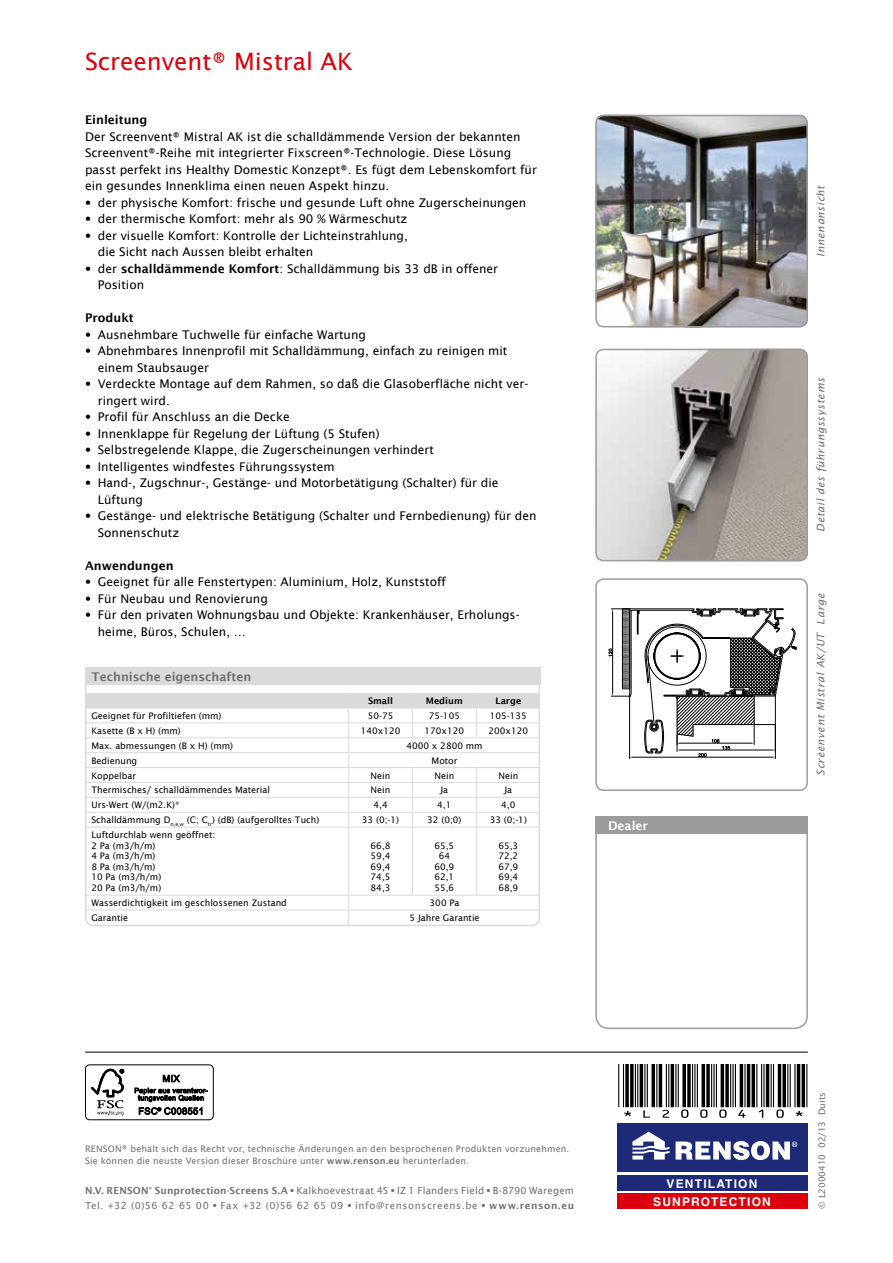
<style>
.page{position:relative;width:893px;height:1263px;background:#fff}
.page>*{position:absolute;margin:0;border:0;box-sizing:border-box;transform-origin:0 0}
.t1{font:24px "Lucida Sans";color:#dc000c}
.t2{font:12px/16.5px "Lucida Sans";color:#000}
.t3{font:600 12px "Lucida Sans";color:#000}
.t4{font:700 12px/18.6px "Helvetica LT Std";letter-spacing:.1em;color:#fff;text-align:center}
.t5{font:600 12px "Lucida Sans";color:#6e6e6e}
.t6{font:600 12px "Lucida Sans";color:#fff}
.t7{font:italic 10.5px "Lucida Sans";letter-spacing:.055em;color:#6e6e6e}
.t8{font:9.75px/15px "Lucida Sans";letter-spacing:.025em;color:#6e6e6e}
.t9{font:9px/10.5px "Lucida Sans";color:#000;text-align:justify}
.t10{font:9px/12px "Lucida Sans";letter-spacing:.02em;color:#6e6e6e}
.t11{font:9px "Lucida Sans";color:#6e6e6e}
.t12{font:600 9px "Lucida Sans";color:#000}
.s1{font-family:"Helvetica Neue LT Std"}
.s2{font-weight:600}
.s3{font-family:"Helvetica LT Std";font-weight:700}
</style>
<div class="page">
<div style="left:617px;top:1123px;width:191px;height:49px;background:#1e2a77"></div>
<svg style="left:632px;top:1132px;width:37px;height:27px"></svg>
<svg style="left:676px;top:1141px;width:121px;height:19px"></svg>
<div style="left:617px;top:1175px;width:191px;height:15px;background:#1e2a77"></div>
<div style="left:617px;top:1193px;width:191px;height:16px;background:#dc000c"></div>
<div style="left:595px;top:816px;width:213px;height:213px;border:2px solid #9c9c9d;border-radius:13px"></div>
<div style="left:595px;top:816px;width:213px;height:17px;background:#9c9c9d"></div>
<img style="left:598px;top:349px;width:210px;height:212px">
<div style="left:595px;top:349px;width:213px;height:212px;border:2px solid #9c9c9d;border-radius:8px"></div>
<img style="left:598px;top:115px;width:210px;height:212px">
<div style="left:595px;top:115px;width:213px;height:212px;border:2px solid #9c9c9d;border-radius:8px"></div>
<hr style="left:85px;top:1052px;width:723px;height:1px;background:#000">
<div style="left:595px;top:578px;width:213px;height:213px;border:2px solid #9c9c9d;border-radius:8px"></div>
<svg style="left:608px;top:608px;width:189px;height:151px"></svg>
<svg style="left:85px;top:693px;width:455px;height:134px"></svg>
<hr style="left:85px;top:827px;width:264px;height:1px;background:#d9dada">
<hr style="left:349px;top:827px;width:63px;height:1px;background:#d9dada">
<hr style="left:348px;top:827px;width:1px;height:68px;background:#d9dada">
<hr style="left:412px;top:827px;width:64px;height:1px;background:#d9dada">
<hr style="left:412px;top:827px;width:1px;height:68px;background:#d9dada">
<hr style="left:476px;top:827px;width:64px;height:1px;background:#d9dada">
<hr style="left:476px;top:827px;width:1px;height:68px;background:#d9dada">
<hr style="left:85px;top:895px;width:264px;height:1px;background:#d9dada">
<hr style="left:349px;top:895px;width:63px;height:1px;background:#d9dada">
<hr style="left:412px;top:895px;width:64px;height:1px;background:#d9dada">
<hr style="left:476px;top:895px;width:64px;height:1px;background:#d9dada">
<hr style="left:85px;top:910px;width:264px;height:1px;background:#d9dada">
<hr style="left:349px;top:910px;width:63px;height:1px;background:#d9dada">
<svg style="left:348px;top:896px;width:1px;height:29px"></svg>
<hr style="left:412px;top:910px;width:64px;height:1px;background:#d9dada">
<hr style="left:476px;top:910px;width:64px;height:1px;background:#d9dada">
<div style="left:85px;top:668px;width:455px;height:17px;background:#d9dada"></div>
<svg style="left:618px;top:1064px;width:189px;height:54px"></svg>
<div style="left:85px;top:1064px;width:129px;height:56px;border:1px solid #000;border-radius:4px"></div>
<svg style="left:91px;top:1069px;width:33px;height:46px"></svg>
<svg style="left:163px;top:1075px;width:17px;height:7px"></svg>
<svg style="left:135px;top:1088px;width:73px;height:26px"></svg>
<h1 class="t1" style="left:85px;top:47px;width:269px">Screenvent® Mistral AK</h1>
<p class="t3" style="left:85px;top:113px;width:64px">Einleitung</p>
<p class="t2" style="left:85px;top:128px;width:453px">Der Screenvent® Mistral AK ist die schalldämmende Version der bekannten Screenvent®-Reihe mit integrierter Fixscreen®-Technologie. Diese Lösung passt perfekt ins Healthy Domestic Konzept®. Es fügt dem Lebenskomfort für ein gesundes Innenklima einen neuen Aspekt hinzu.</p>
<p class="t2" style="left:85px;top:194px;width:443px"><span class="s1">•</span> der physische Komfort: frische und gesunde Luft ohne Zugerscheinungen</p>
<p class="t2" style="left:85px;top:211px;width:324px"><span class="s1">•</span> der thermische Komfort: mehr als 90 % Wärmeschutz</p>
<p class="t2" style="left:98px;top:227px;width:312px;text-indent:-13px"><span class="s1">•</span> der visuelle Komfort: Kontrolle der Lichteinstrahlung, die Sicht nach Aussen bleibt erhalten</p>
<p class="t2" style="left:98px;top:260px;width:402px;text-indent:-13px"><span class="s1">•</span> der <span class="s2">schalldämmende Komfort</span>: Schalldämmung bis 33 dB in offener<br>Position</p>
<p class="t3" style="left:85px;top:311px;width:50px">Produkt</p>
<p class="t2" style="left:85px;top:326px;width:282px"><span class="s1">•</span> Ausnehmbare Tuchwelle für einfache Wartung</p>
<p class="t2" style="left:98px;top:343px;width:411px;text-indent:-13px"><span class="s1">•</span> Abnehmbares Innenprofil mit Schalldämmung, einfach zu reinigen mit einem Staubsauger</p>
<p class="t2" style="left:98px;top:376px;width:432px;text-indent:-13px"><span class="s1">•</span> Verdeckte Montage auf dem Rahmen, so daß die Glasoberfläche nicht ver&shy;ringert wird.</p>
<p class="t2" style="left:85px;top:409px;width:206px"><span class="s1">•</span> Profil für Anschluss an die Decke</p>
<p class="t2" style="left:85px;top:425px;width:296px"><span class="s1">•</span> Innenklappe für Regelung der Lüftung (5 Stufen)</p>
<p class="t2" style="left:85px;top:442px;width:350px"><span class="s1">•</span> Selbstregelende Klappe, die Zugerscheinungen verhindert</p>
<p class="t2" style="left:85px;top:458px;width:251px"><span class="s1">•</span> Intelligentes windfestes Führungssystem</p>
<p class="t2" style="left:98px;top:475px;width:402px;text-indent:-13px"><span class="s1">•</span> Hand-, Zugschnur-, Gestänge- und Motorbetätigung (Schalter) für die<br>Lüftung</p>
<p class="t2" style="left:98px;top:508px;width:440px;text-indent:-13px"><span class="s1">•</span> Gestänge- und elektrische Betätigung (Schalter und Fernbedienung) für den<br>Sonnenschutz</p>
<p class="t3" style="left:85px;top:558px;width:90px">Anwendungen</p>
<p class="t2" style="left:85px;top:574px;width:362px"><span class="s1">•</span> Geeignet für alle Fenstertypen: Aluminium, Holz, Kunststoff</p>
<p class="t2" style="left:85px;top:590px;width:184px"><span class="s1">•</span> Für Neubau und Renovierung</p>
<p class="t2" style="left:98px;top:607px;width:423px;text-indent:-13px"><span class="s1">•</span> Für den privaten Wohnungsbau und Objekte: Krankenhäuser, Erholungs&shy;heime, Büros, Schulen, …</p>
<p class="t5" style="left:91px;top:670px;width:161px">Technische eigenschaften</p>
<p class="t12" style="left:368px;top:695px;width:27px">Small</p>
<p class="t12" style="left:426px;top:695px;width:38px">Medium</p>
<p class="t12" style="left:495px;top:695px;width:27px">Large</p>
<p class="t9" style="left:91px;top:710px;width:132px">Geeignet für Profiltiefen (mm)</p>
<p class="t9" style="left:368px;top:710px;width:27px">50-75</p>
<p class="t9" style="left:429px;top:710px;width:33px">75-105</p>
<p class="t9" style="left:490px;top:710px;width:39px">105-135</p>
<p class="t9" style="left:91px;top:725px;width:91px">Kasette (B x H) (mm)</p>
<p class="t9" style="left:361px;top:725px;width:41px">140x120</p>
<p class="t9" style="left:425px;top:725px;width:41px">170x120</p>
<p class="t9" style="left:488px;top:725px;width:41px">200x120</p>
<p class="t9" style="left:91px;top:740px;width:143px">Max. abmessungen (B x H) (mm)</p>
<p class="t9" style="left:406px;top:740px;width:78px">4000 x 2800 mm</p>
<p class="t9" style="left:91px;top:755px;width:47px">Bedienung</p>
<p class="t9" style="left:432px;top:755px;width:27px">Motor</p>
<p class="t9" style="left:91px;top:770px;width:46px">Koppelbar</p>
<p class="t9" style="left:371px;top:770px;width:21px">Nein</p>
<p class="t9" style="left:434px;top:770px;width:21px">Nein</p>
<p class="t9" style="left:498px;top:770px;width:21px">Nein</p>
<p class="t9" style="left:91px;top:785px;width:180px">Thermisches/ schalldämmendes Material</p>
<p class="t9" style="left:371px;top:785px;width:21px">Nein</p>
<p class="t9" style="left:440px;top:785px;width:9px">Ja</p>
<p class="t9" style="left:504px;top:785px;width:9px">Ja</p>
<p class="t9" style="left:91px;top:800px;width:90px">Urs-Wert (W/(m2.K)*</p>
<p class="t9" style="left:373px;top:800px;width:16px">4,4</p>
<p class="t9" style="left:437px;top:800px;width:16px">4,1</p>
<p class="t9" style="left:501px;top:800px;width:16px">4,0</p>
<p class="t9" style="left:91px;top:815px;width:229px">Schalldämmung D<sub>n,e,w</sub> (C; C<sub>tr</sub>) (dB) (aufgerolltes Tuch)</p>
<p class="t9" style="left:362px;top:815px;width:39px">33 (0;-1)</p>
<p class="t9" style="left:427px;top:815px;width:36px">32 (0;0)</p>
<p class="t9" style="left:490px;top:815px;width:39px">33 (0;-1)</p>
<p class="t9" style="left:91px;top:830px;width:125px;text-align:left">Luftdurchlab wenn geöffnet:<br>2 Pa (m3/h/m)<br>4 Pa (m3/h/m)<br>8 Pa (m3/h/m)<br>10 Pa (m3/h/m)<br>20 Pa (m3/h/m)</p>
<p class="t9" style="left:371px;top:840px;width:21px">66,8<br>59,4<br>69,4<br>74,5<br>84,3</p>
<p class="t9" style="left:434px;top:840px;width:21px;text-align:center">65,5<br>64<br>60,9<br>62,1<br>55,6</p>
<p class="t9" style="left:498px;top:840px;width:21px">65,3<br>72,2<br>67,9<br>69,4<br>68,9</p>
<p class="t9" style="left:91px;top:898px;width:197px">Wasserdichtigkeit im geschlossenen Zustand</p>
<p class="t9" style="left:430px;top:898px;width:31px">300 Pa</p>
<p class="t9" style="left:91px;top:913px;width:38px">Garantie</p>
<p class="t9" style="left:409px;top:913px;width:72px">5 Jahre Garantie</p>
<p class="t6" style="left:608px;top:818px;width:41px">Dealer</p>
<p class="t7" style="left:815px;top:257px;width:73px;rotate:-90deg">Innenansicht</p>
<p class="t7" style="left:815px;top:532px;width:156px;rotate:-90deg">Detail des führungssystems</p>
<p class="t7" style="left:815px;top:776px;width:184px;rotate:-90deg">Screenvent Mistral AK/UT Large</p>
<p class="t10" style="left:85px;top:1142px;width:486px">RENSON® behält sich das Recht vor, technische Änderungen an den besprochenen Produkten vorzunehmen.<br>Sie können die neuste Version dieser Broschüre unter <span class="s2">www.renson.eu</span> herunterladen.</p>
<p class="t8" style="left:85px;top:1183px;width:490px"><span class="s2">N.V. RENSON</span><sup>®</sup> <span class="s2">Sunprotection-Screens S.A</span> <span class="s3">•</span> Kalkhoevestraat 45 <span class="s3">•</span> IZ 1 Flanders Field <span class="s3">•</span> B-8790 Waregem<br>Tel. +32 (0)56 62 65 00 <span class="s3">•</span> Fax +32 (0)56 62 65 09 <span class="s3">•</span> info@rensonscreens.be <span class="s3">•</span> <span class="s2">www.renson.eu</span></p>
<p class="t4" style="left:653px;top:1174px;width:119px">VENTILATION<br>SUNPROTECTION</p>
<p class="t11" style="left:817px;top:1209px;width:118px;rotate:-90deg">© L2000410 02/13 Duits</p>
</div>
